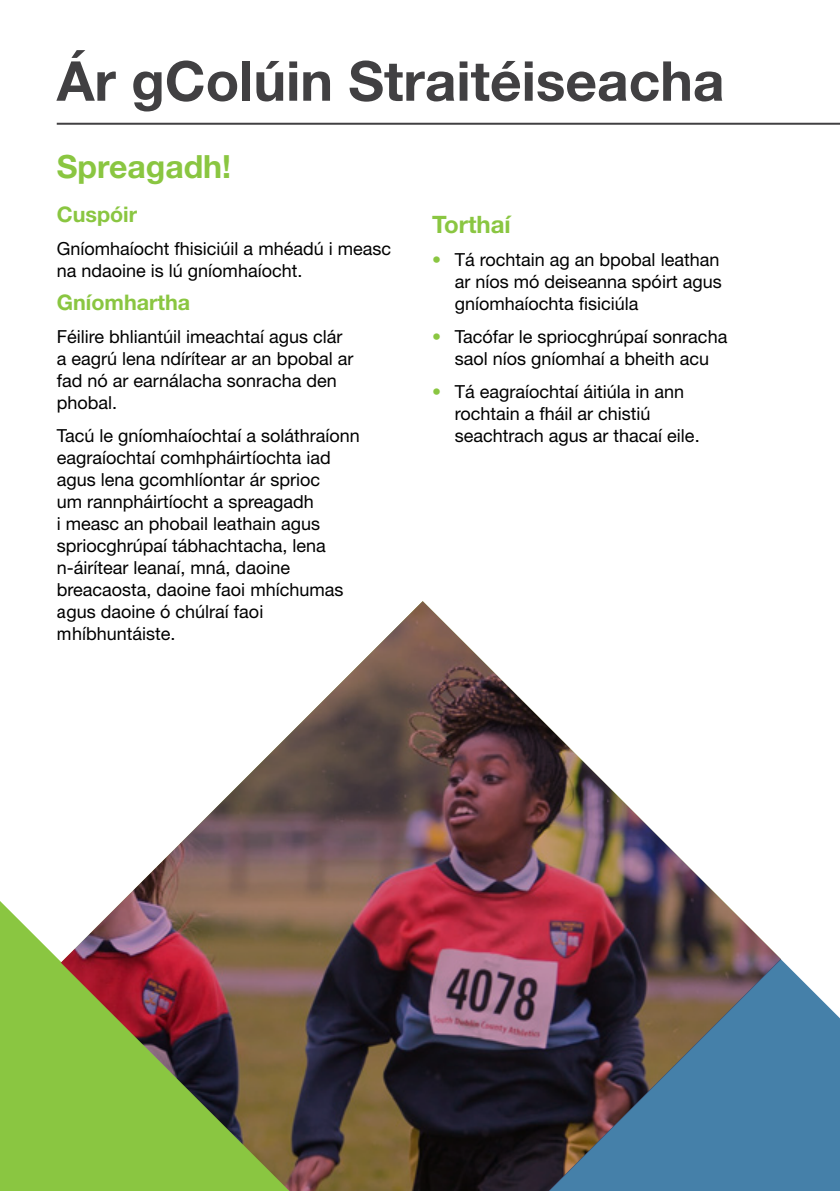
<style>
.page{position:relative;width:840px;height:1191px;background:#fff}
.page>*{position:absolute;margin:0;border:0;box-sizing:border-box;transform-origin:0 0}
.t1{font:700 55px "Helvetica Neue";color:#414042}
.t2{font:700 32px "Helvetica Neue";color:#8ac641}
.t3{font:700 24px "Helvetica Neue";color:#8ac641}
.t4{font:700 21.6px "Helvetica Neue";color:#8ac641}
.t5{font:18px/22px "Helvetica Neue";color:#000}
.s1{color:#8ac641}
</style>
<div class="page">
<svg style="left:0;top:901px;width:61px;height:290px;background:#96cb54"></svg>
<svg style="left:780px;top:959px;width:59px;height:232px;background:#5b8fb3"></svg>
<img style="left:61px;top:601px;width:719px;height:590px">
<h1 class="t1" style="left:57px;top:47px;width:668px">Ár gColúin Straitéiseacha</h1>
<h2 class="t2" style="left:57px;top:146px;width:176px">Spreagadh!</h2>
<p class="t4" style="left:57px;top:201px;width:82px">Cuspóir</p>
<p class="t5" style="left:57px;top:237px;width:336px">Gníomhaíocht fhisiciúil a mhéadú i measc na ndaoine is lú gníomhaíocht.</p>
<p class="t4" style="left:57px;top:289px;width:135px">Gníomhartha</p>
<p class="t5" style="left:57px;top:325px;width:298px">Féilire bhliantúil imeachtaí agus clár a eagrú lena ndírítear ar an bpobal ar fad nó ar earnálacha sonracha den phobal.</p>
<p class="t5" style="left:57px;top:424px;width:304px">Tacú le gníomhaíochtaí a soláthraíonn eagraíochtaí comhpháirtíochta iad agus lena gcomhlíontar ár sprioc<br>um rannpháirtíocht a spreagadh<br>i measc an phobail leathain agus spriocghrúpaí tábhachtacha, lena n-áirítear leanaí, mná, daoine breacaosta, daoine faoi mhíchumas agus daoine ó chúlraí faoi mhíbhuntáiste.</p>
<h3 class="t3" style="left:432px;top:209px;width:80px">Torthaí</h3>
<p class="t5" style="left:454px;top:248px;width:268px;text-indent:-23px"><span class="s1">•</span> Tá rochtain ag an bpobal leathan ar níos mó deiseanna spóirt agus gníomhaíochta fisiciúla</p>
<p class="t5" style="left:432px;top:325px;width:297px;text-align:center"><span class="s1">•</span> Tacófar le spriocghrúpaí sonracha saol níos gníomhaí a bheith acu</p>
<p class="t5" style="left:454px;top:380px;width:246px;text-indent:-23px"><span class="s1">•</span> Tá eagraíochtaí áitiúla in ann rochtain a fháil ar chistiú seachtrach agus ar thacaí eile.</p>
</div>
